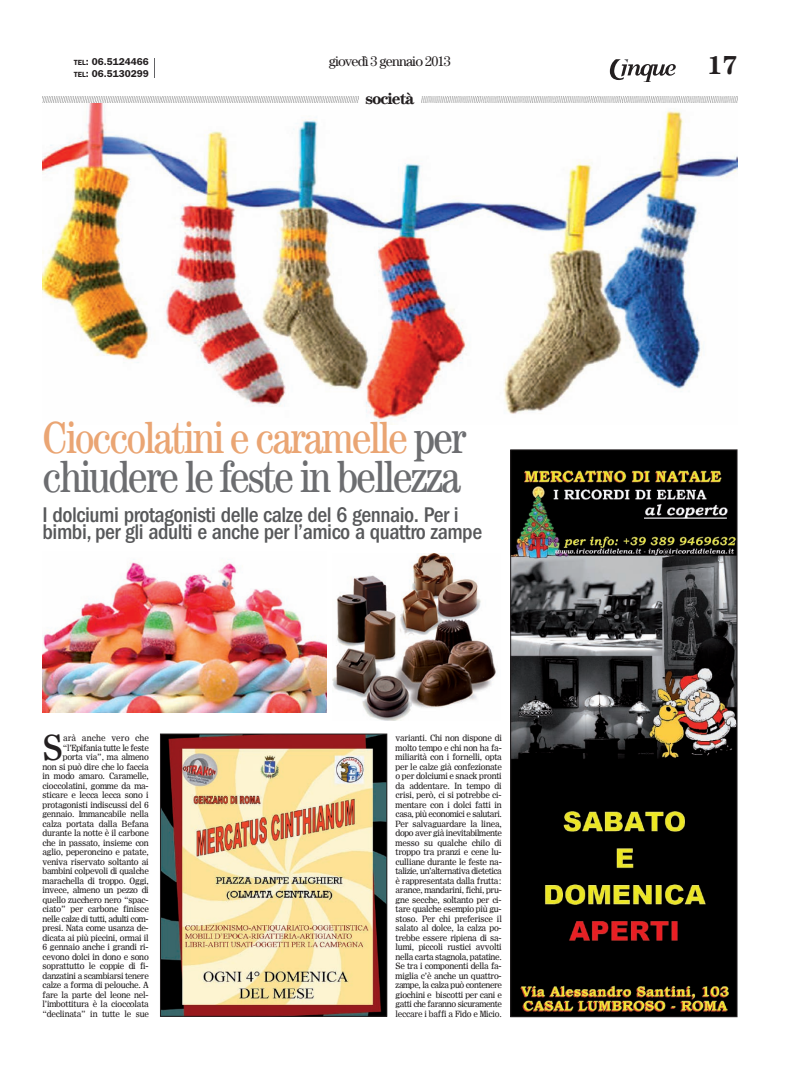
<style>
.page{position:relative;width:794px;height:1078px;background:#fff}
.page>*{position:absolute;margin:0;border:0;box-sizing:border-box;transform-origin:0 0}
.t1{font:condensed 45px/39px "Century LT";letter-spacing:-.05em;color:#6c6d70}
.t2{font:32.1px "Excelsior Insertio LT";color:#231f20}
.t3{font:700 26px "Century LT";color:#231f20}
.t4{font:500 condensed 22px/17px "ITC Franklin Gothic Std";letter-spacing:-.02em;color:#57585a}
.t5{font:700 16px "Century LT";letter-spacing:-.065em;color:#231f20}
.t6{font:14px "Century LT";letter-spacing:-.055em;color:#231f20}
.t7{font:600 10px/12px "ITC Franklin Gothic Std";color:#231f20}
.t8{font:8px/9.5px "Excelsior Insertio LT";letter-spacing:-.025em;color:#231f20;text-align:right}
.s1{font-size:7.5px}
.s2{color:#eaa573}
</style>
<div class="page">
<img style="left:43px;top:102px;width:694px;height:320px">
<svg style="left:610px;top:59px;width:66px;height:22px"></svg>
<svg style="left:154px;top:58px;width:1px;height:20px"></svg>
<img style="left:512px;top:451px;width:223px;height:563px">
<div style="left:510px;top:449px;width:227px;height:567px;border:1px solid #231f20"></div>
<img style="left:162px;top:735px;width:223px;height:279px">
<div style="left:160px;top:733px;width:227px;height:283px;border:1px solid #231f20"></div>
<img style="left:332px;top:554px;width:164px;height:166px">
<img style="left:43px;top:562px;width:284px;height:150px">
<img style="left:43px;top:96px;width:316px;height:6px">
<img style="left:421px;top:96px;width:316px;height:6px">
<p class="t7" style="left:74px;top:57px;width:77px"><span class="s1">TEL</span>: 06.5124466<br><span class="s1">TEL</span>: 06.5130299</p>
<h3 class="t6" style="left:329px;top:53px;width:123px">giovedì 3 gennaio 2013</h3>
<h3 class="t3" style="left:707px;top:50px;width:31px">17</h3>
<h3 class="t5" style="left:365px;top:89px;width:50px">società</h3>
<h1 class="t1" style="left:43px;top:418px;width:425px"><span class="s2">Cioccolatini e caramelle</span> per chiudere le feste in bellezza</h1>
<h3 class="t4" style="left:43px;top:508px;width:441px">I dolciumi protagonisti delle calze del 6 gennaio. Per i bimbi, per gli adulti e anche per l’amico a quattro zampe</h3>
<h2 class="t2" style="left:43px;top:727px;width:22px">S</h2>
<p class="t8" style="left:43px;top:733px;width:108px">arà anche vero che “l’Epifania tutte le feste porta via”, ma almeno<br>non si può dire che lo faccia in modo amaro. Caramelle, cioccolatini, gomme da ma&shy;sticare e lecca lecca sono i protagonisti indiscussi del 6 gennaio. Immancabile nella calza portata dalla Befana durante la notte è il carbone che in passato, insieme con aglio, peperoncino e patate, veniva riservato soltanto ai bambini colpevoli di qualche marachella di troppo. Oggi, invece, almeno un pezzo di quello zucchero nero “spac&shy;ciato” per carbone finisce nelle calze di tutti, adulti com&shy;presi. Nata come usanza de&shy;dicata ai più piccini, ormai il<br>6 gennaio anche i grandi ri&shy;cevono dolci in dono e sono soprattutto le coppie di fi&shy;danzatini a scambiarsi tenere calze a forma di pelouche. A fare la parte del leone nel&shy;l’imbottitura è la cioccolata “declinata” in tutte le sue</p>
<p class="t8" style="left:395px;top:733px;width:108px;text-align:justify">varianti. Chi non dispone di molto tempo e chi non ha fa&shy;miliarità con i fornelli, opta per le calze già confezionate o per dolciumi e snack pronti da addentare. In tempo di crisi, però, ci si potrebbe ci&shy;mentare con i dolci fatti in casa, più economici e salutari.<br>Per salvaguardare la linea, dopo aver già inevitabilmente messo su qualche chilo di troppo tra pranzi e cene lu&shy;culliane durante le feste na&shy;talizie, un’alternativa dietetica è rappresentata dalla frutta: arance, mandarini, fichi, pru&shy;gne secche, soltanto per ci&shy;tare qualche esempio più gu&shy;stoso. Per chi preferisce il salato al dolce, la calza po&shy;trebbe essere ripiena di sa&shy;lumi, piccoli rustici avvolti nella carta stagnola, patatine.<br>Se tra i componenti della fa&shy;miglia c’è anche un quattro&shy;zampe, la calza può contenere giochini e biscotti per cani e gatti che faranno sicuramente leccare i baffi a Fido e Micio.</p>
</div>
